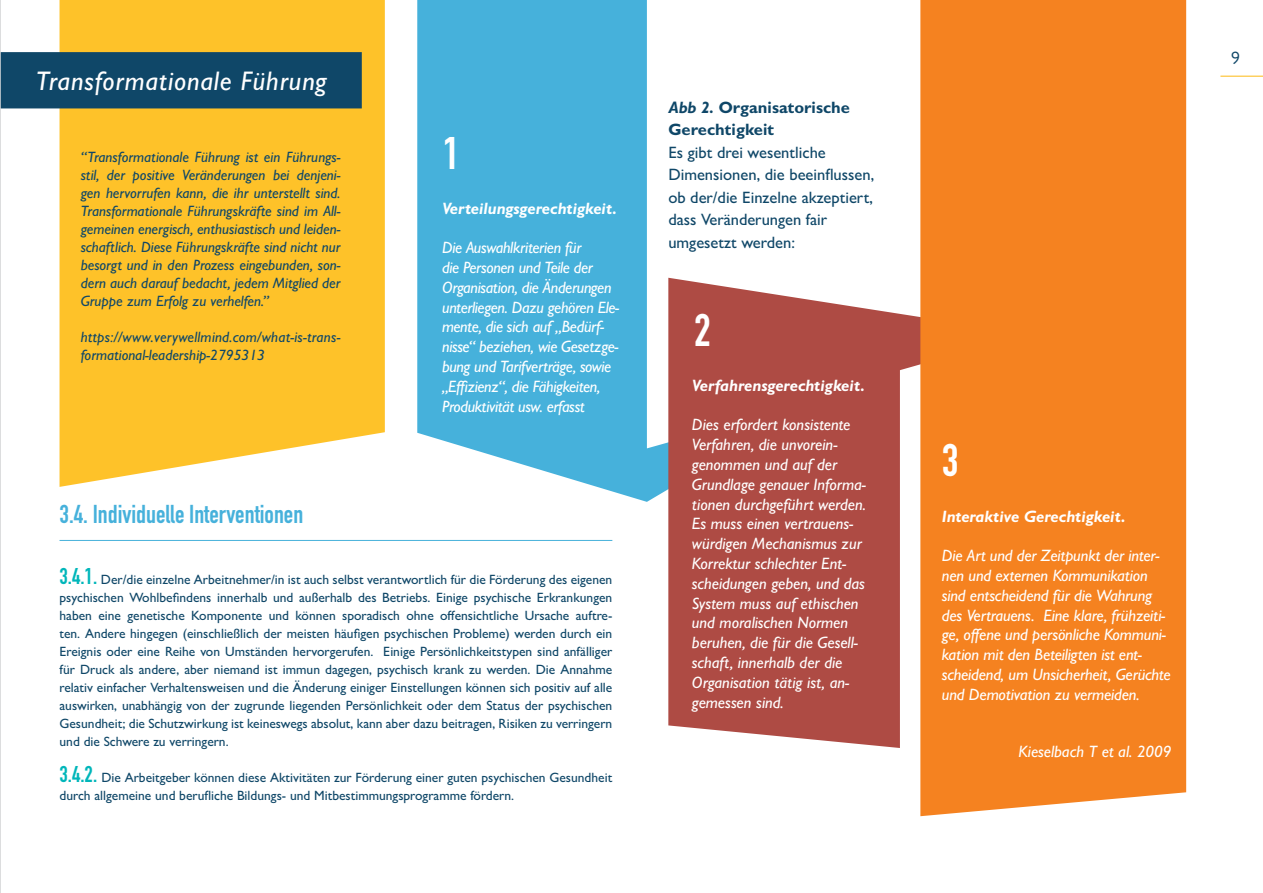
<style>
.page{position:relative;width:1263px;height:893px;background:#fff}
.page>*{position:absolute;margin:0;border:0;box-sizing:border-box;transform-origin:0 0}
.t1{font:45px "DIN Engschrift Std";color:#fff}
.t2{font:italic 500 27px "Gill Sans MT Pro";letter-spacing:.03em;color:#fff}
.t3{font:25.5px "DIN Engschrift Std";color:#46b1db}
.t4{font:18px "Gill Sans MT Pro";color:#0f4768}
.t5{font:italic 500 16.5px/19.8px "Gill Sans MT Pro";letter-spacing:-.01em;color:#fff}
.t6{font:500 16.5px/22.5px "Gill Sans MT Pro";color:#0f4768}
.t7{font:italic 700 16.5px "Gill Sans MT Pro";color:#fff}
.t8{font:700 16.5px/22.5px "Gill Sans MT Pro";color:#0f4768}
.t9{font:italic 500 15px/18px "Gill Sans MT Pro";color:#0f4768;text-align:justify}
.t10{font:500 13.5px/18px "Gill Sans MT Pro";color:#0f4768;text-align:justify}
.s1{font-family:"DIN Engschrift Std";font-weight:400;font-size:22.5px;color:#00b6ba}
.s2{font-style:italic}
</style>
<div class="page">
<hr style="left:0;top:0;width:1px;height:893px;background:#d1d3d4">
<svg style="left:417px;top:0;width:253px;height:502px;fill:#46b1db"></svg>
<svg style="left:668px;top:278px;width:252px;height:470px;fill:#ae4b44"></svg>
<div style="left:920px;top:0;width:266px;height:816px;background:#f58220"></div>
<div style="left:60px;top:0;width:325px;height:487px;background:#fec229"></div>
<div style="left:1px;top:52px;width:361px;height:56px;background:#0f4768"></div>
<hr style="left:60px;top:540px;width:552px;height:1px;background:#46b1db">
<hr style="left:1220px;top:76px;width:43px;height:1px;background:#fdb913">
<h2 class="t2" style="left:36px;top:64px;width:293px">Transformationale Führung</h2>
<p class="t9" style="left:81px;top:148px;width:261px">“Transformationale Führung ist ein Führungs&shy;stil, der positive Veränderungen bei denjeni&shy;gen hervorrufen kann, die ihr unterstellt sind.<br>Transformationale Führungskräfte sind im All&shy;gemeinen energisch, enthusiastisch und leiden&shy;schaftlich. Diese Führungskräfte sind nicht nur besorgt und in den Prozess eingebunden, son&shy;dern auch darauf bedacht, jedem Mitglied der Gruppe zum Erfolg zu verhelfen.”</p>
<p class="t9" style="left:81px;top:328px;width:261px">https://www.verywellmind.com/what-is-trans&shy;formational-leadership-2795313</p>
<h3 class="t3" style="left:60px;top:499px;width:245px">3.4. Individuelle Interventionen</h3>
<h1 class="t1" style="left:443px;top:127px;width:18px">1</h1>
<p class="t7" style="left:442px;top:198px;width:177px">Verteilungsgerechtigkeit.</p>
<p class="t5" style="left:442px;top:238px;width:179px">Die Auswahlkriterien für<br>die Personen und Teile der<br>Organisation, die Änderungen unterliegen. Dazu gehören Ele&shy;mente, die sich auf „Bedürf&shy;nisse“ beziehen, wie Gesetzge&shy;bung und Tarifverträge, sowie „Effizienz“, die Fähigkeiten,<br>Produktivität usw. erfasst</p>
<p class="t10" style="left:60px;top:570px;width:554px"><span class="s1">3.4.1.</span> Der/die einzelne Arbeitnehmer/in ist auch selbst verantwortlich für die Förderung des eigenen psychischen Wohlbefindens innerhalb und außerhalb des Betriebs. Einige psychische Erkrankungen haben eine genetische Komponente und können sporadisch ohne offensichtliche Ursache auftre&shy;ten. Andere hingegen (einschließlich der meisten häufigen psychischen Probleme) werden durch ein Ereignis oder eine Reihe von Umständen hervorgerufen. Einige Persönlichkeitstypen sind anfälliger für Druck als andere, aber niemand ist immun dagegen, psychisch krank zu werden. Die Annahme relativ einfacher Verhaltensweisen und die Änderung einiger Einstellungen können sich positiv auf alle auswirken, unabhängig von der zugrunde liegenden Persönlichkeit oder dem Status der psychischen Gesundheit; die Schutzwirkung ist keineswegs absolut, kann aber dazu beitragen, Risiken zu verringern und die Schwere zu verringern.</p>
<p class="t10" style="left:60px;top:768px;width:554px"><span class="s1">3.4.2.</span> Die Arbeitgeber können diese Aktivitäten zur Förderung einer guten psychischen Gesundheit durch allgemeine und berufliche Bildungs- und Mitbestimmungsprogramme fördern.</p>
<p class="t8" style="left:668px;top:95px;width:183px"><span class="s2">Abb 2.</span> Organisatorische<br>Gerechtigkeit</p>
<p class="t6" style="left:668px;top:141px;width:207px">Es gibt drei wesentliche<br>Dimensionen, die beeinflussen, ob der/die Einzelne akzeptiert, dass Veränderungen fair umgesetzt werden:</p>
<h1 class="t1" style="left:694px;top:304px;width:18px">2</h1>
<p class="t7" style="left:692px;top:375px;width:175px">Verfahrensgerechtigkeit.</p>
<p class="t5" style="left:692px;top:415px;width:176px">Dies erfordert konsistente<br>Verfahren, die unvorein&shy;genommen und auf der<br>Grundlage genauer Informa&shy;tionen durchgeführt werden.<br>Es muss einen vertrauens&shy;würdigen Mechanismus zur<br>Korrektur schlechter Ent&shy;scheidungen geben, und das<br>System muss auf ethischen und moralischen Normen beruhen, die für die Gesell&shy;schaft, innerhalb der die<br>Organisation tätig ist, an&shy;gemessen sind.</p>
<h3 class="t4" style="left:1231px;top:48px;width:10px">9</h3>
<h1 class="t1" style="left:942px;top:434px;width:18px">3</h1>
<p class="t7" style="left:942px;top:506px;width:185px">Interaktive Gerechtigkeit.</p>
<p class="t5" style="left:942px;top:545px;width:230px">Die Art und der Zeitpunkt der inter&shy;nen und externen Kommunikation sind entscheidend für die Wahrung des Vertrauens. Eine klare, frühzeiti&shy;ge, offene und persönliche Kommuni&shy;kation mit den Beteiligten ist ent&shy;scheidend, um Unsicherheit, Gerüchte und Demotivation zu vermeiden.</p>
<p class="t5" style="left:1018px;top:741px;width:154px">Kieselbach T et al. 2009</p>
</div>
